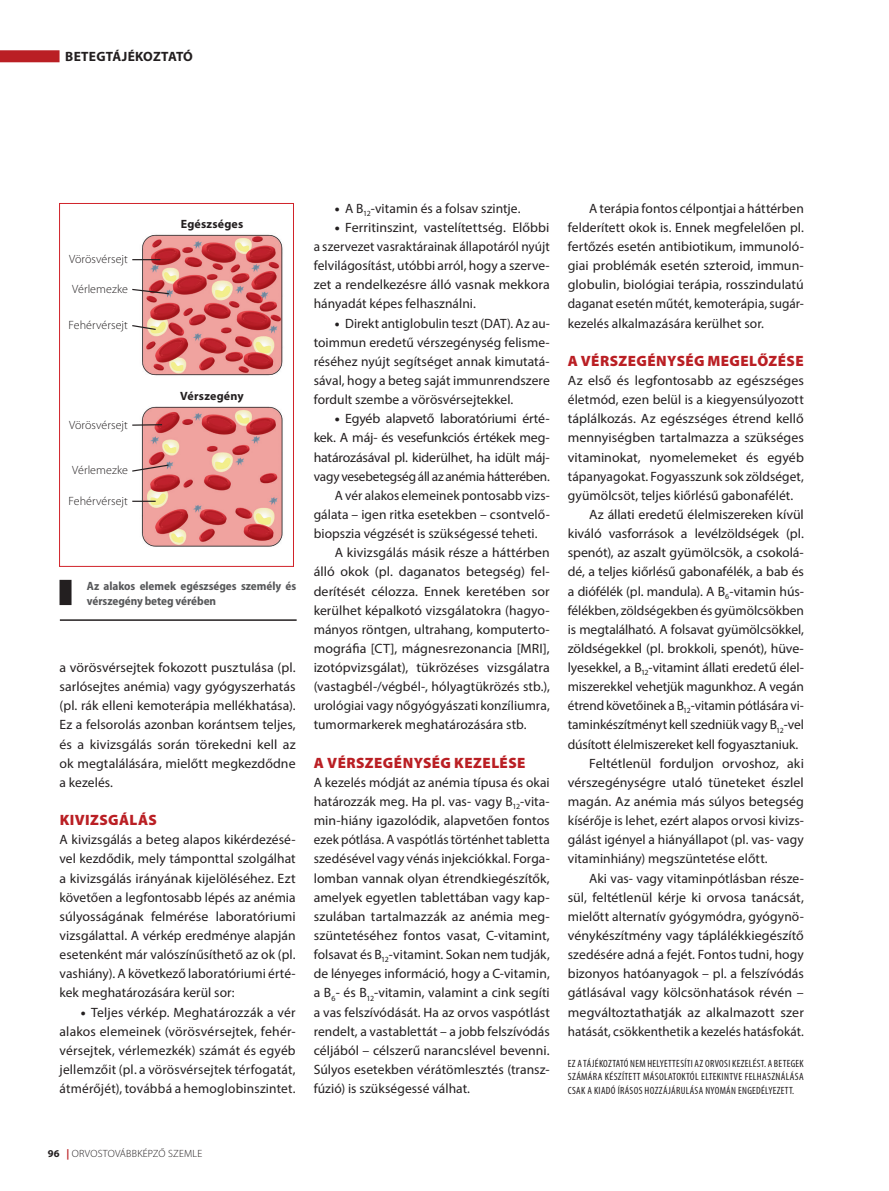
<style>
.page{position:relative;width:889px;height:1191px;background:#fff}
.page>*{position:absolute;margin:0;border:0;box-sizing:border-box;transform-origin:0 0}
.alcím_1{font:900 15px "Myriad Pro";letter-spacing:.03em;color:#ba1f24}
.kenyér{font:13.5px/19.2px "Myriad Pro";letter-spacing:.005em;color:#231f20;text-align:justify}
.kenyér_tompa{font:13.5px/19.2px "Myriad Pro";letter-spacing:.005em;color:#231f20;text-align:justify}
.t1{font:700 13.5px "Myriad Pro";letter-spacing:.02em;color:#231f20}
.kenyér_tompa-2{font:300 12px "Myriad Pro";letter-spacing:.005em;color:#231f20}
.képaláírás{font:700 semi-condensed 12px/15px "Myriad Pro";letter-spacing:-.005em;color:#57585a}
.kenyér_tompa-3{font:700 12px "Myriad Pro";letter-spacing:.015em;color:#231f20}
.t2{font:condensed 10.5px/13.5px "Myriad Pro";letter-spacing:.03em;color:#231f20;text-align:justify}
.t3{font:300 10.5px "Myriad Pro";letter-spacing:.02em;color:#231f20}
.s1{font-weight:900}
.s2{font-weight:700}
.s3{font-weight:700;color:#ba1f24}
</style>
<div class="page">
<div style="left:0;top:50px;width:60px;height:12px;background:#ba1f24"></div>
<img style="left:132px;top:234px;width:151px;height:142px">
<div style="left:59px;top:203px;width:235px;height:364px;border:1px solid #d1232a"></div>
<img style="left:141px;top:406px;width:142px;height:141px">
<svg style="left:132px;top:259px;width:28px;height:1px"></svg>
<svg style="left:132px;top:288px;width:38px;height:7px"></svg>
<svg style="left:132px;top:324px;width:25px;height:7px"></svg>
<hr style="left:132px;top:424px;width:30px;height:2px;background:#231f20">
<svg style="left:132px;top:464px;width:38px;height:8px"></svg>
<hr style="left:132px;top:500px;width:24px;height:2px;background:#231f20">
<div style="left:60px;top:580px;width:12px;height:25px;background:#231f20"></div>
<hr style="left:60px;top:619px;width:237px;height:2px;background:#231f20">
<p class="t1" style="left:65px;top:48px;width:129px">BETEGTÁJÉKOZTATÓ</p>
<p class="kenyér_tompa-2" style="left:69px;top:252px;width:60px">Vörösvérsejt</p>
<p class="kenyér_tompa-2" style="left:72px;top:282px;width:57px">Vérlemezke</p>
<p class="kenyér_tompa-2" style="left:68px;top:318px;width:61px">Fehérvérsejt</p>
<p class="kenyér_tompa-2" style="left:69px;top:418px;width:60px">Vörösvérsejt</p>
<p class="kenyér_tompa-2" style="left:72px;top:463px;width:57px">Vérlemezke</p>
<p class="kenyér_tompa-2" style="left:68px;top:494px;width:61px">Fehérvérsejt</p>
<p class="kenyér_tompa-3" style="left:181px;top:216px;width:64px">Egészséges</p>
<p class="kenyér_tompa-3" style="left:180px;top:388px;width:65px">Vérszegény</p>
<p class="képaláírás" style="left:87px;top:578px;width:211px">Az alakos elemek egészséges személy és vérszegény beteg vérében</p>
<p class="kenyér" style="left:60px;top:657px;width:238px">a vörösvérsejtek fokozott pusztulása (pl. sarlósejtes anémia) vagy gyógyszerhatás (pl. rák elleni kemoterápia mellékhatása).<br>Ez a felsorolás azonban korántsem teljes, és a kivizsgálás során törekedni kell az ok megtalálására, mielőtt megkezdődne a kezelés.</p>
<p class="alcím_1" style="left:60px;top:811px;width:99px">KIVIZSGÁLÁS</p>
<p class="kenyér_tompa" style="left:60px;top:830px;width:238px">A kivizsgálás a beteg alapos kikérdezésé&shy;vel kezdődik, mely támponttal szolgálhat a kivizsgálás irányának kijelöléséhez. Ezt követően a legfontosabb lépés az anémia súlyosságának felmérése laboratóriumi vizsgálattal. A vérkép eredménye alapján esetenként már valószínűsíthető az ok (pl. vashiány). A következő laboratóriumi érté&shy;kek meghatározására kerül sor:</p>
<p class="kenyér" style="left:60px;top:1002px;width:238px;text-indent:21px"><span class="s1">•</span> Teljes vérkép. Meghatározzák a vér alakos elemeinek (vörösvérsejtek, fehér&shy;vérsejtek, vérlemezkék) számát és egyéb jellemzőit (pl. a vörösvérsejtek térfogatát, átmérőjét), továbbá a hemoglobinszintet.</p>
<p class="kenyér" style="left:335px;top:198px;width:187px"><span class="s1">•</span> A B<sub>12</sub>-vitamin és a folsav szintje.</p>
<p class="kenyér" style="left:314px;top:217px;width:238px;text-indent:21px"><span class="s1">•</span> Ferritinszint, vastelítettség. Előbbi a szervezet vasraktárainak állapotáról nyújt felvilágosítást, utóbbi arról, hogy a szerve&shy;zet a rendelkezésre álló vasnak mekkora hányadát képes felhasználni.</p>
<p class="kenyér" style="left:314px;top:313px;width:238px;text-indent:21px"><span class="s1">•</span> Direkt antiglobulin teszt (DAT). Az au&shy;toimmun eredetű vérszegénység felisme&shy;réséhez nyújt segítséget annak kimutatá&shy;sával, hogy a beteg saját immunrendszere fordult szembe a vörösvérsejtekkel.</p>
<p class="kenyér" style="left:314px;top:409px;width:238px;text-indent:21px"><span class="s1">•</span> Egyéb alapvető laboratóriumi érté&shy;kek. A máj- és vesefunkciós értékek meg&shy;határozásával pl. kiderülhet, ha idült máj&shy;vagy vesebetegség áll az anémia hátterében.</p>
<p class="kenyér" style="left:314px;top:485px;width:238px;text-indent:21px">A vér alakos elemeinek pontosabb vizs&shy;gálata – igen ritka esetekben – csontvelő&shy;biopszia végzését is szükségessé teheti.</p>
<p class="kenyér" style="left:314px;top:543px;width:238px;text-indent:21px">A kivizsgálás másik része a háttérben álló okok (pl. daganatos betegség) fel&shy;derítését célozza. Ennek keretében sor kerülhet képalkotó vizsgálatokra (hagyo&shy;mányos röntgen, ultrahang, komputerto&shy;mográfia [CT], mágnesrezonancia [MRI], izotópvizsgálat), tükrözéses vizsgálatra (vastagbél-/végbél-, hólyagtükrözés stb.), urológiai vagy nőgyógyászati konzíliumra, tumormarkerek meghatározására stb.</p>
<p class="alcím_1" style="left:314px;top:754px;width:213px">A VÉRSZEGÉNYSÉG KEZELÉSE</p>
<p class="kenyér_tompa" style="left:314px;top:772px;width:238px">A kezelés módját az anémia típusa és okai határozzák meg. Ha pl. vas- vagy B<sub>12</sub>-vita&shy;min-hiány igazolódik, alapvetően fontos ezek pótlása. A vaspótlás történhet tabletta szedésével vagy vénás injekciókkal. Forga&shy;lomban vannak olyan étrendkiegészítők, amelyek egyetlen tablettában vagy kap&shy;szulában tartalmazzák az anémia meg&shy;szüntetéséhez fontos vasat, C-vitamint, folsavat és B<sub>12</sub>-vitamint. Sokan nem tudják, de lényeges információ, hogy a C-vitamin, a B<sub>6</sub>- és B<sub>12</sub>-vitamin, valamint a cink segíti a vas felszívódását. Ha az orvos vaspótlást rendelt, a vastablettát – a jobb felszívódás céljából – célszerű narancslével bevenni.<br>Súlyos esetekben vérátömlesztés (transz&shy;fúzió) is szükségessé válhat.</p>
<p class="kenyér" style="left:568px;top:198px;width:238px;text-indent:21px">A terápia fontos célpontjai a háttérben felderített okok is. Ennek megfelelően pl. fertőzés esetén antibiotikum, immunoló&shy;giai problémák esetén szteroid, immun&shy;globulin, biológiai terápia, rosszindulatú daganat esetén műtét, kemoterápia, sugár&shy;kezelés alkalmazására kerülhet sor.</p>
<p class="alcím_1" style="left:568px;top:352px;width:237px">A VÉRSZEGÉNYSÉG MEGELŐZÉSE</p>
<p class="kenyér_tompa" style="left:568px;top:370px;width:238px">Az első és legfontosabb az egészséges életmód, ezen belül is a kiegyensúlyozott táplálkozás. Az egészséges étrend kellő mennyiségben tartalmazza a szükséges vitaminokat, nyomelemeket és egyéb tápanyagokat. Fogyasszunk sok zöldséget, gyümölcsöt, teljes kiőrlésű gabonafélét.</p>
<p class="kenyér" style="left:568px;top:504px;width:238px;text-indent:21px">Az állati eredetű élelmiszereken kívül kiváló vasforrások a levélzöldségek (pl. spenót), az aszalt gyümölcsök, a csokolá&shy;dé, a teljes kiőrlésű gabonafélék, a bab és a diófélék (pl. mandula). A B<sub>6</sub>-vitamin hús&shy;félékben, zöldségekben és gyümölcsökben is megtalálható. A folsavat gyümölcsökkel, zöldségekkel (pl. brokkoli, spenót), hüve&shy;lyesekkel, a B<sub>12</sub>-vitamint állati eredetű élel&shy;miszerekkel vehetjük magunkhoz. A vegán étrend követőinek a B<sub>12</sub>-vitamin pótlására vi&shy;taminkészítményt kell szedniük vagy B<sub>12</sub>-vel dúsított élelmiszereket kell fogyasztaniuk.</p>
<p class="kenyér" style="left:568px;top:753px;width:238px;text-indent:21px">Feltétlenül forduljon orvoshoz, aki vérszegénységre utaló tüneteket észlel magán. Az anémia más súlyos betegség kísérője is lehet, ezért alapos orvosi kivizs&shy;gálást igényel a hiányállapot (pl. vas- vagy vitaminhiány) megszüntetése előtt.</p>
<p class="kenyér" style="left:568px;top:868px;width:238px;text-indent:21px">Aki vas- vagy vitaminpótlásban része&shy;sül, feltétlenül kérje ki orvosa tanácsát, mielőtt alternatív gyógymódra, gyógynö&shy;vénykészítmény vagy táplálékkiegészítő szedésére adná a fejét. Fontos tudni, hogy bizonyos hatóanyagok – pl. a felszívódás gátlásával vagy kölcsönhatások révén – megváltoztathatják az alkalmazott szer hatását, csökkenthetik a kezelés hatásfokát.</p>
<p class="t2" style="left:568px;top:1056px;width:237px">EZ A TÁJÉKOZTATÓ NEM HELYETTESÍTI AZ ORVOSI KEZELÉST. A BETEGEK SZÁMÁRA KÉSZÍTETT MÁSOLATOKTÓL ELTEKINTVE FELHASZNÁLÁSA CSAK A KIADÓ ÍRÁSOS HOZZÁJÁRULÁSA NYOMÁN ENGEDÉLYEZETT.</p>
<p class="t3" style="left:48px;top:1148px;width:156px"><span class="s2">96</span> <span class="s3">|</span> ORVOSTOVÁBBKÉPZŐ SZEMLE</p>
</div>
